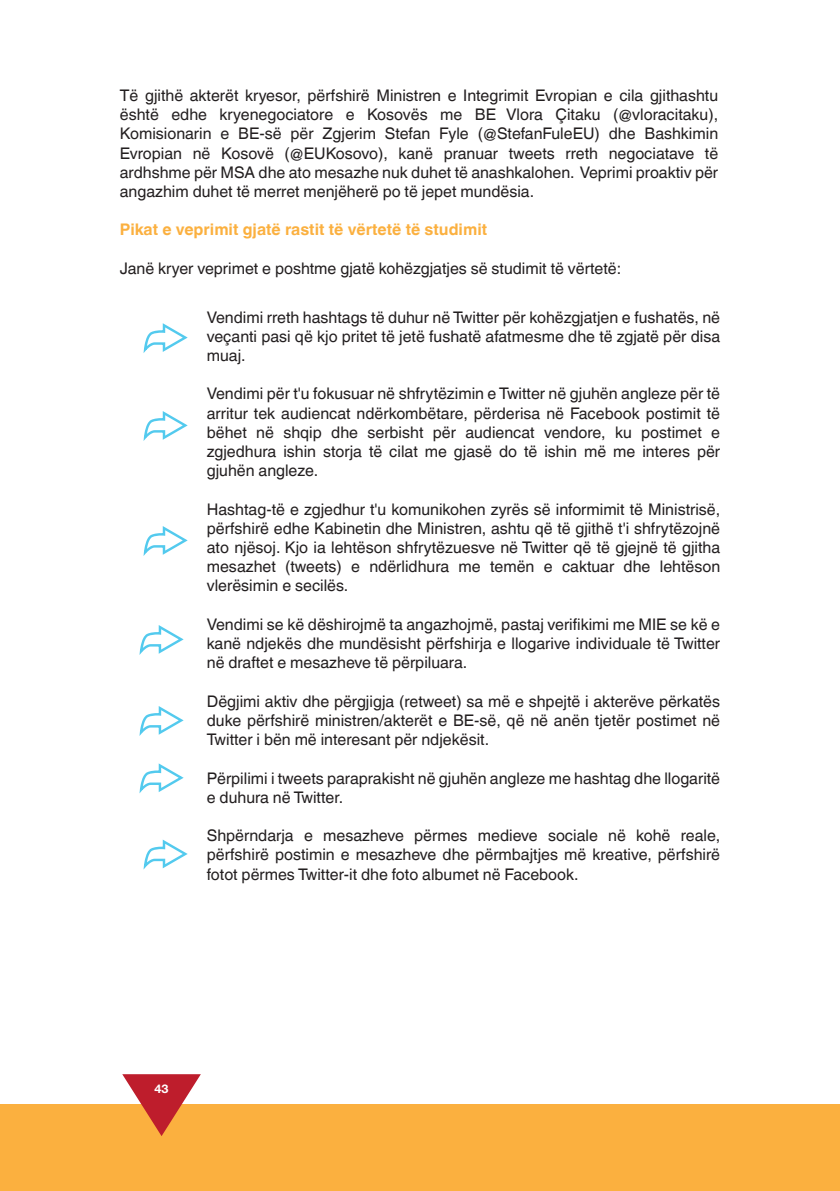
<style>
.page{position:relative;width:840px;height:1191px;background:#fff}
.page>*{position:absolute;margin:0;border:0;box-sizing:border-box;transform-origin:0 0}
.t1{font:16px/19.2px "Helvetica World";color:#231f20;text-align:justify}
.t2{font:700 16px "Helvetica World";color:#fbb03f}
.t3{font:700 12px "Helvetica Neue LT Std";color:#fff;scale:1.05 1}
</style>
<div class="page">
<div style="left:1px;top:1104px;width:838px;height:87px;background:#fbb03f"></div>
<svg style="left:122px;top:1074px;width:79px;height:62px"></svg>
<svg style="left:143px;top:323px;width:44px;height:30px"></svg>
<svg style="left:143px;top:411px;width:44px;height:30px"></svg>
<svg style="left:143px;top:526px;width:44px;height:30px"></svg>
<svg style="left:139px;top:625px;width:44px;height:30px"></svg>
<svg style="left:139px;top:706px;width:44px;height:30px"></svg>
<svg style="left:139px;top:763px;width:44px;height:30px"></svg>
<svg style="left:143px;top:839px;width:44px;height:30px"></svg>
<p class="t1" style="left:120px;top:86px;width:599px">Të gjithë akterët kryesor, përfshirë Ministren e Integrimit Evropian e cila gjithashtu është edhe kryenegociatore e Kosovës me BE Vlora Çitaku (@vloracitaku), Komisionarin e BE-së për Zgjerim Stefan Fyle (@StefanFuleEU) dhe Bashkimin Evropian në Kosovë (@EUKosovo), kanë pranuar tweets rreth negociatave të ardhshme për MSA dhe ato mesazhe nuk duhet të anashkalohen. Veprimi proaktiv për angazhim duhet të merret menjëherë po të jepet mundësia.</p>
<p class="t2" style="left:120px;top:220px;width:368px">Pikat e veprimit gjatë rastit të vërtetë të studimit</p>
<p class="t1" style="left:120px;top:259px;width:502px">Janë kryer veprimet e poshtme gjatë kohëzgjatjes së studimit të vërtetë:</p>
<p class="t1" style="left:207px;top:307px;width:514px">Vendimi rreth hashtags të duhur në Twitter për kohëzgjatjen e fushatës, në veçanti pasi që kjo pritet të jetë fushatë afatmesme dhe të zgjatë për disa muaj.</p>
<p class="t1" style="left:207px;top:384px;width:514px">Vendimi për t'u fokusuar në shfrytëzimin e Twitter në gjuhën angleze për të arritur tek audiencat ndërkombëtare, përderisa në Facebook postimit të bëhet në shqip dhe serbisht për audiencat vendore, ku postimet e zgjedhura ishin storja të cilat me gjasë do të ishin më me interes për gjuhën angleze.</p>
<p class="t1" style="left:207px;top:499px;width:514px">Hashtag-të e zgjedhur t'u komunikohen zyrës së informimit të Ministrisë, përfshirë edhe Kabinetin dhe Ministren, ashtu që të gjithë t'i shfrytëzojnë ato njësoj. Kjo ia lehtëson shfrytëzuesve në Twitter që të gjejnë të gjitha mesazhet (tweets) e ndërlidhura me temën e caktuar dhe lehtëson vlerësimin e secilës.</p>
<p class="t1" style="left:207px;top:615px;width:514px">Vendimi se kë dëshirojmë ta angazhojmë, pastaj verifikimi me MIE se kë e kanë ndjekës dhe mundësisht përfshirja e llogarive individuale të Twitter në draftet e mesazheve të përpiluara.</p>
<p class="t1" style="left:207px;top:691px;width:514px">Dëgjimi aktiv dhe përgjigja (retweet) sa më e shpejtë i akterëve përkatës duke përfshirë ministren/akterët e BE-së, që në anën tjetër postimet në Twitter i bën më interesant për ndjekësit.</p>
<p class="t1" style="left:207px;top:768px;width:514px">Përpilimi i tweets paraprakisht në gjuhën angleze me hashtag dhe llogaritë e duhura në Twitter.</p>
<p class="t1" style="left:207px;top:826px;width:514px">Shpërndarja e mesazheve përmes medieve sociale në kohë reale, përfshirë postimin e mesazheve dhe përmbajtjes më kreative, përfshirë fotot përmes Twitter-it dhe foto albumet në Facebook.</p>
<p class="t3" style="left:154px;top:1081px;width:15px">43</p>
</div>
